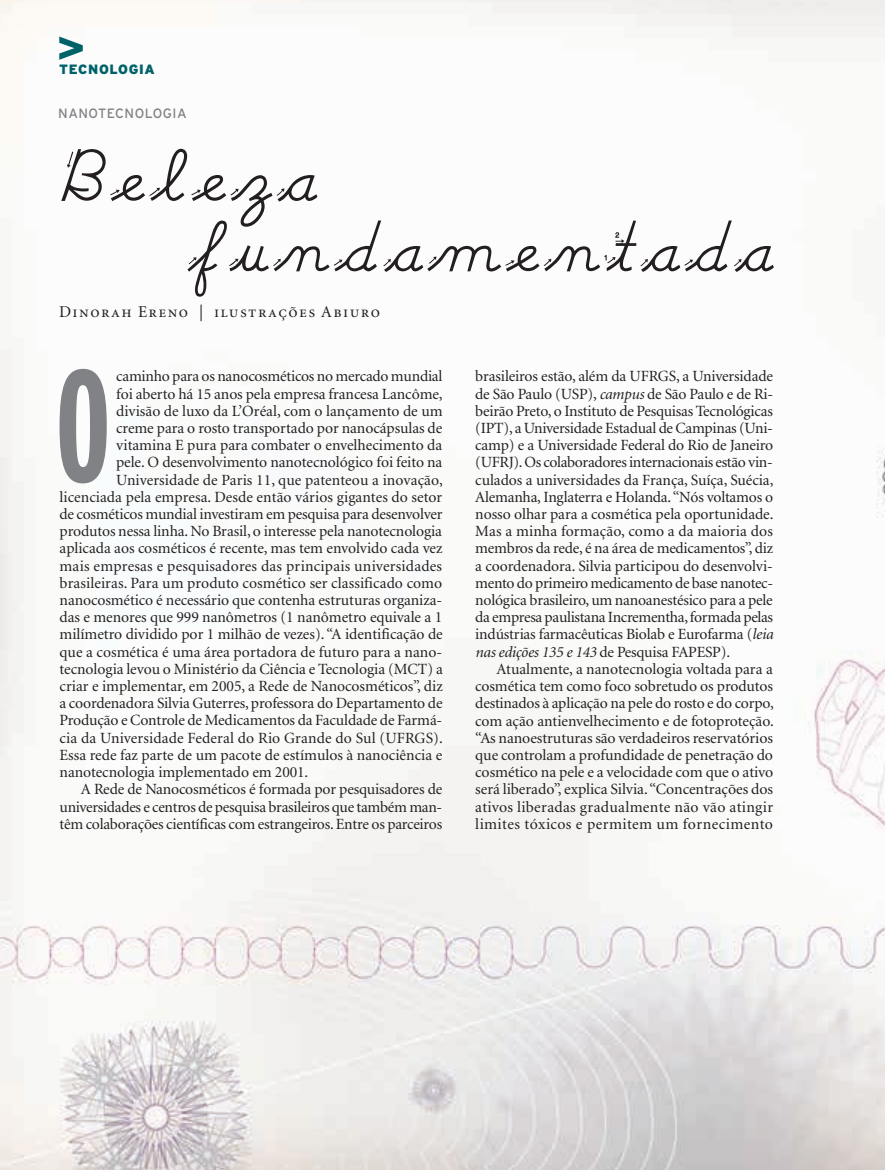
<style>
.page{position:relative;width:885px;height:1170px;background:#fff}
.page>*{position:absolute;margin:0;border:0;box-sizing:border-box;transform-origin:0 0}
.t1{font:700 extra-condensed 158.7px "Interstate";color:#808285;scale:.91 1}
.t2{font:80.7px "School House Cursive B";letter-spacing:-.01em;color:#231f20}
.t3{font:79.05px "School House Cursive B";letter-spacing:-.01em;color:#231f20}
.t4{font:600 48px "Franklin Gothic";color:#006269}
.t5{font:16.5px "Minion Regular SC";letter-spacing:.09em;color:#231f20}
.t6{font:15.6px/17.2px "Minion";letter-spacing:-.005em;color:#231f20;text-align:justify}
.t7{font:15.6px "Minion";letter-spacing:.015em;color:#231f20}
.t8{font:13.5px "Interstate";letter-spacing:.035em;color:#808285}
.t9{font:900 13.5px "Interstate";letter-spacing:.05em;color:#006269}
.s1{font-style:italic}
</style>
<div class="page">
<img style="left:0;top:0;width:884px;height:1169px">
<h3 class="t4" style="left:57px;top:17px;width:30px">&gt;</h3>
<p class="t9" style="left:59px;top:64px;width:97px">TECNOLOGIA</p>
<p class="t8" style="left:58px;top:108px;width:130px">NANOTECNOLOGIA</p>
<h2 class="t2" style="left:57px;top:134px;width:263px">Beleza</h2>
<h3 class="t3" style="left:184px;top:206px;width:593px">fundamentada</h3>
<p class="t5" style="left:59px;top:304px;width:322px">Dinorah Ereno | ilustrações Abiuro</p>
<h1 class="t1" style="left:55px;top:367px;width:63px">O</h1>
<p class="t6" style="left:116px;top:368px;width:328px">caminho para os nanocosméticos no mercado mundial</p>
<p class="t6" style="left:116px;top:385px;width:328px">foi aberto há 15 anos pela empresa francesa Lancôme,</p>
<p class="t6" style="left:116px;top:403px;width:328px">divisão de luxo da L’Oréal, com o lançamento de um</p>
<p class="t6" style="left:116px;top:420px;width:327px">creme para o rosto transportado por nanocápsulas de</p>
<p class="t6" style="left:116px;top:437px;width:327px">vitamina E pura para combater o envelhecimento da</p>
<p class="t6" style="left:116px;top:454px;width:328px">pele. O desenvolvimento nanotecnológico foi feito na</p>
<p class="t6" style="left:116px;top:471px;width:328px">Universidade de Paris 11, que patenteou a inovação,</p>
<p class="t6" style="left:60px;top:489px;width:384px">licenciada pela empresa. Desde então vários gigantes do setor</p>
<p class="t6" style="left:60px;top:506px;width:384px">de cosméticos mundial investiram em pesquisa para desenvolver</p>
<p class="t6" style="left:60px;top:523px;width:384px">produtos nessa linha. No Brasil, o interesse pela nanotecnologia</p>
<p class="t6" style="left:60px;top:540px;width:384px">aplicada aos cosméticos é recente, mas tem envolvido cada vez</p>
<p class="t7" style="left:60px;top:558px;width:384px">mais empresas e pesquisadores das principais universidades</p>
<p class="t6" style="left:60px;top:574px;width:384px">brasileiras. Para um produto cosmético ser classificado como</p>
<p class="t6" style="left:60px;top:592px;width:384px">nanocosmético é necessário que contenha estruturas organiza-</p>
<p class="t6" style="left:60px;top:609px;width:384px">das e menores que 999 nanômetros (1 nanômetro equivale a 1</p>
<p class="t6" style="left:60px;top:626px;width:384px">milímetro dividido por 1 milhão de vezes). “A identificação de</p>
<p class="t6" style="left:60px;top:643px;width:384px">que a cosmética é uma área portadora de futuro para a nano-</p>
<p class="t6" style="left:60px;top:660px;width:384px">tecnologia levou o Ministério da Ciência e Tecnologia (MCT) a</p>
<p class="t6" style="left:60px;top:678px;width:384px">criar e implementar, em 2005, a Rede de Nanocosméticos”, diz</p>
<p class="t6" style="left:60px;top:695px;width:384px">a coordenadora Silvia Guterres, professora do Departamento de</p>
<p class="t6" style="left:60px;top:712px;width:384px">Produção e Controle de Medicamentos da Faculdade de Farmá-</p>
<p class="t6" style="left:60px;top:729px;width:385px">cia da Universidade Federal do Rio Grande do Sul (UFRGS).</p>
<p class="t6" style="left:60px;top:746px;width:384px">Essa rede faz parte de um pacote de estímulos à nanociência e</p>
<p class="t6" style="left:60px;top:764px;width:250px">nanotecnologia implementado em 2001.</p>
<p class="t6" style="left:81px;top:781px;width:363px">A Rede de Nanocosméticos é formada por pesquisadores de</p>
<p class="t6" style="left:60px;top:798px;width:384px">universidades e centros de pesquisa brasileiros que também man-</p>
<p class="t6" style="left:60px;top:815px;width:384px">têm colaborações científicas com estrangeiros. Entre os parceiros</p>
<p class="t6" style="left:475px;top:368px;width:300px">brasileiros estão, além da UFRGS, a Universidade de São Paulo (USP), <span class="s1">campus</span> de São Paulo e de Ri&shy;beirão Preto, o Instituto de Pesquisas Tecnológicas (IPT), a Universidade Estadual de Campinas (Uni&shy;camp) e a Universidade Federal do Rio de Janeiro (UFRJ). Os colaboradores internacionais estão vin&shy;culados a universidades da França, Suíça, Suécia, Alemanha, Inglaterra e Holanda. “Nós voltamos o nosso olhar para a cosmética pela oportunidade.<br>Mas a minha formação, como a da maioria dos membros da rede, é na área de medicamentos”, diz a coordenadora. Silvia participou do desenvolvi&shy;mento do primeiro medicamento de base nanotec&shy;nológica brasileiro, um nanoanestésico para a pele da empresa paulistana Incrementha, formada pelas indústrias farmacêuticas Biolab e Eurofarma (<span class="s1">leia nas edições 135 e 143</span> de Pesquisa FAPESP).</p>
<p class="t6" style="left:475px;top:660px;width:300px;text-indent:21px">Atualmente, a nanotecnologia voltada para a cosmética tem como foco sobretudo os produtos destinados à aplicação na pele do rosto e do corpo, com ação antienvelhecimento e de fotoproteção. “As nanoestruturas são verdadeiros reservatórios que controlam a profundidade de penetração do cosmético na pele e a velocidade com que o ativo será liberado”, explica Silvia. “Concentrações dos ativos liberadas gradualmente não vão atingir limites tóxicos e permitem um fornecimento</p>
</div>
